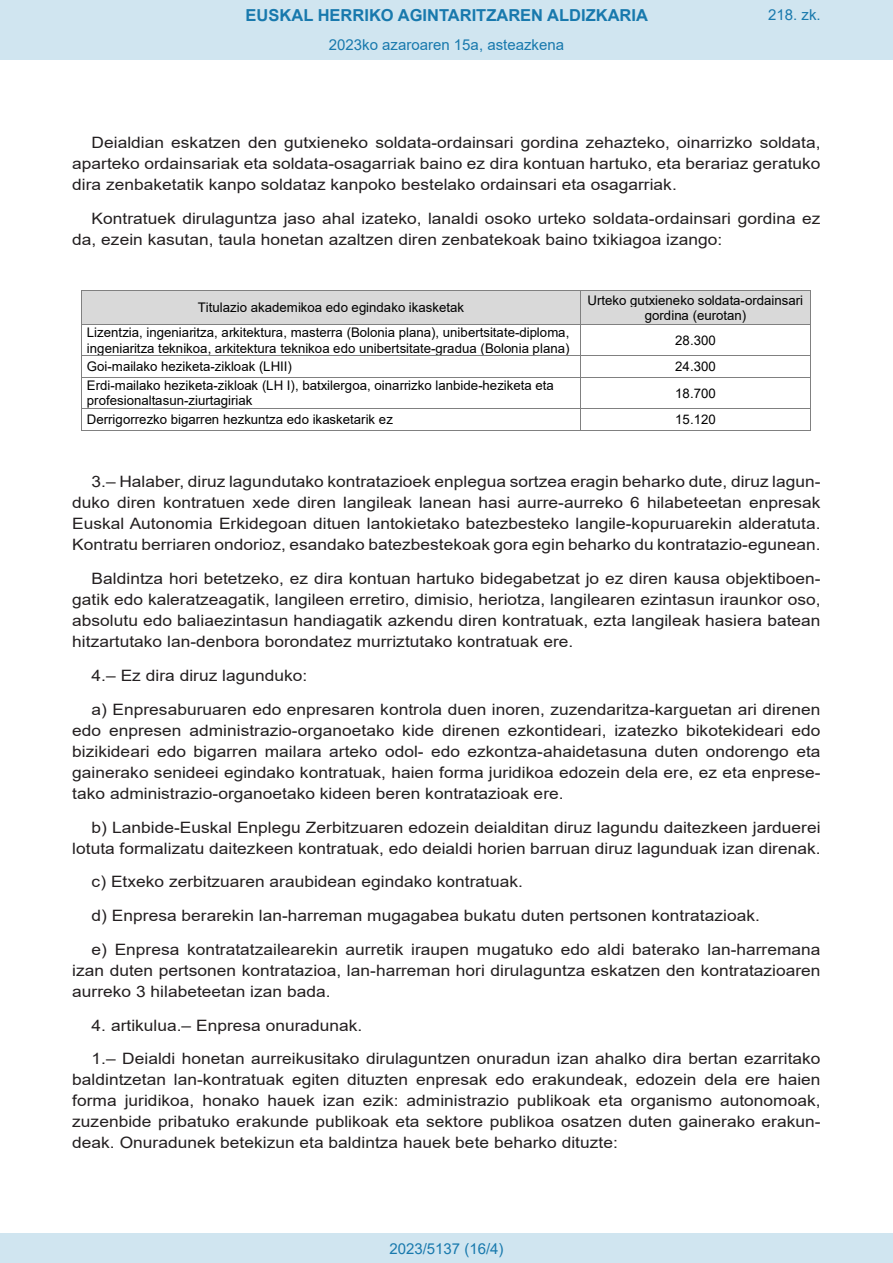
<style>
.page{position:relative;width:893px;height:1263px;background:#fff}
.page>*{position:absolute;margin:0;border:0;box-sizing:border-box;transform-origin:0 0}
.t1{font:700 16.5px "Arial";color:#1879ad}
.BOPVDetalle{font:15.6px/21px "Arial";color:#231f20;text-align:justify;scale:1.11 1}
.Paginacion_Centro{font:15px "Arial";color:#1879ad}
.t2{font:13.2px/15.3px "Arial";letter-spacing:.005em;color:#000}
</style>
<div class="page">
<div style="left:0;top:0;width:893px;height:60px;background:#d0e5f0"></div>
<div style="left:0;top:1233px;width:893px;height:30px;background:#d0e5f0"></div>
<div style="left:82px;top:291px;width:498px;height:33px;background:#d9d9d9"></div>
<div style="left:580px;top:291px;width:230px;height:33px;background:#d9d9d9"></div>
<hr style="left:82px;top:290px;width:498px;height:1px;background:#808080">
<hr style="left:581px;top:290px;width:229px;height:1px;background:#808080">
<hr style="left:81px;top:291px;width:1px;height:33px;background:#808080">
<hr style="left:580px;top:291px;width:1px;height:33px;background:#808080">
<hr style="left:810px;top:291px;width:1px;height:33px;background:#808080">
<hr style="left:82px;top:324px;width:498px;height:1px;background:#808080">
<hr style="left:581px;top:324px;width:229px;height:1px;background:#808080">
<hr style="left:81px;top:325px;width:1px;height:30px;background:#808080">
<hr style="left:580px;top:325px;width:1px;height:30px;background:#808080">
<hr style="left:810px;top:325px;width:1px;height:30px;background:#808080">
<hr style="left:82px;top:355px;width:498px;height:1px;background:#808080">
<hr style="left:581px;top:355px;width:229px;height:1px;background:#808080">
<svg style="left:81px;top:355px;width:1px;height:23px"></svg>
<hr style="left:82px;top:377px;width:498px;height:1px;background:#808080">
<svg style="left:580px;top:355px;width:1px;height:23px"></svg>
<hr style="left:581px;top:377px;width:229px;height:1px;background:#808080">
<svg style="left:810px;top:355px;width:1px;height:23px"></svg>
<hr style="left:81px;top:378px;width:1px;height:30px;background:#808080">
<hr style="left:580px;top:378px;width:1px;height:30px;background:#808080">
<hr style="left:810px;top:378px;width:1px;height:30px;background:#808080">
<hr style="left:82px;top:408px;width:498px;height:1px;background:#808080">
<hr style="left:581px;top:408px;width:229px;height:1px;background:#808080">
<svg style="left:81px;top:408px;width:1px;height:23px"></svg>
<hr style="left:82px;top:430px;width:498px;height:1px;background:#808080">
<svg style="left:580px;top:408px;width:1px;height:23px"></svg>
<hr style="left:581px;top:430px;width:229px;height:1px;background:#808080">
<svg style="left:810px;top:408px;width:1px;height:23px"></svg>
<p class="t1" style="left:246px;top:3px;width:404px">EUSKAL HERRIKO AGINTARITZAREN ALDIZKARIA</p>
<p class="Paginacion_Centro" style="left:329px;top:35px;width:237px">2023ko azaroaren 15a, asteazkena</p>
<p class="Paginacion_Centro" style="left:768px;top:5px;width:54px">218. zk.</p>
<p class="BOPVDetalle" style="left:72px;top:132px;width:676px;text-indent:19px">Deialdian eskatzen den gutxieneko soldata-ordainsari gordina zehazteko, oinarrizko soldata, aparteko ordainsariak eta soldata-osagarriak baino ez dira kontuan hartuko, eta berariaz geratuko dira zenbaketatik kanpo soldataz kanpoko bestelako ordainsari eta osagarriak.</p>
<p class="BOPVDetalle" style="left:72px;top:208px;width:676px;text-indent:19px">Kontratuek dirulaguntza jaso ahal izateko, lanaldi osoko urteko soldata-ordainsari gordina ez da, ezein kasutan, taula honetan azaltzen diren zenbatekoak baino txikiagoa izango:</p>
<p class="t2" style="left:198px;top:300px;width:268px">Titulazio akademikoa edo egindako ikasketak</p>
<p class="t2" style="left:588px;top:292px;width:217px;text-align:center">Urteko gutxieneko soldata-ordainsari gordina (eurotan)</p>
<p class="t2" style="left:87px;top:325px;width:484px">Lizentzia, ingeniaritza, arkitektura, masterra (Bolonia plana), unibertsitate-diploma, ingeniaritza teknikoa, arkitektura teknikoa edo unibertsitate-gradua (Bolonia plana)</p>
<p class="t2" style="left:675px;top:332px;width:42px">28.300</p>
<p class="t2" style="left:87px;top:359px;width:207px">Goi-mailako heziketa-zikloak (LHII)</p>
<p class="t2" style="left:675px;top:359px;width:42px">24.300</p>
<p class="t2" style="left:87px;top:378px;width:468px">Erdi-mailako heziketa-zikloak (LH I), batxilergoa, oinarrizko lanbide-heziketa eta profesionaltasun-ziurtagiriak</p>
<p class="t2" style="left:675px;top:385px;width:42px">18.700</p>
<p class="t2" style="left:87px;top:412px;width:308px">Derrigorrezko bigarren hezkuntza edo ikasketarik ez</p>
<p class="t2" style="left:675px;top:412px;width:42px">15.120</p>
<p class="BOPVDetalle" style="left:72px;top:471px;width:676px;text-indent:19px">3.– Halaber, diruz lagundutako kontratazioek enplegua sortzea eragin beharko dute, diruz lagun&shy;duko diren kontratuen xede diren langileak lanean hasi aurre-aurreko 6 hilabeteetan enpresak Euskal Autonomia Erkidegoan dituen lantokietako batezbesteko langile-kopuruarekin alderatuta.<br>Kontratu berriaren ondorioz, esandako batezbestekoak gora egin beharko du kontratazio-egunean.</p>
<p class="BOPVDetalle" style="left:72px;top:568px;width:676px;text-indent:19px">Baldintza hori betetzeko, ez dira kontuan hartuko bidegabetzat jo ez diren kausa objektiboen&shy;gatik edo kaleratzeagatik, langileen erretiro, dimisio, heriotza, langilearen ezintasun iraunkor oso, absolutu edo baliaezintasun handiagatik azkendu diren kontratuak, ezta langileak hasiera batean hitzartutako lan-denbora borondatez murriztutako kontratuak ere.</p>
<p class="BOPVDetalle" style="left:92px;top:665px;width:196px">4.– Ez dira diruz lagunduko:</p>
<p class="BOPVDetalle" style="left:72px;top:699px;width:676px;text-indent:19px">a) Enpresaburuaren edo enpresaren kontrola duen inoren, zuzendaritza-karguetan ari direnen edo enpresen administrazio-organoetako kide direnen ezkontideari, izatezko bikotekideari edo bizikideari edo bigarren mailara arteko odol- edo ezkontza-ahaidetasuna duten ondorengo eta gainerako senideei egindako kontratuak, haien forma juridikoa edozein dela ere, ez eta enprese&shy;tako administrazio-organoetako kideen beren kontratazioak ere.</p>
<p class="BOPVDetalle" style="left:72px;top:816px;width:676px;text-align:right">b) Lanbide-Euskal Enplegu Zerbitzuaren edozein deialditan diruz lagundu daitezkeen jarduerei lotuta formalizatu daitezkeen kontratuak, edo deialdi horien barruan diruz lagunduak izan direnak.</p>
<p class="BOPVDetalle" style="left:92px;top:871px;width:390px">c) Etxeko zerbitzuaren araubidean egindako kontratuak.</p>
<p class="BOPVDetalle" style="left:92px;top:905px;width:603px">d) Enpresa berarekin lan-harreman mugagabea bukatu duten pertsonen kontratazioak.</p>
<p class="BOPVDetalle" style="left:72px;top:939px;width:676px;text-indent:19px">e) Enpresa kontratatzailearekin aurretik iraupen mugatuko edo aldi baterako lan-harremana izan duten pertsonen kontratazioa, lan-harreman hori dirulaguntza eskatzen den kontratazioaren aurreko 3 hilabeteetan izan bada.</p>
<p class="BOPVDetalle" style="left:92px;top:1014px;width:245px">4. artikulua.– Enpresa onuradunak.</p>
<p class="BOPVDetalle" style="left:72px;top:1048px;width:676px;text-indent:19px">1.– Deialdi honetan aurreikusitako dirulaguntzen onuradun izan ahalko dira bertan ezarritako baldintzetan lan-kontratuak egiten dituzten enpresak edo erakundeak, edozein dela ere haien forma juridikoa, honako hauek izan ezik: administrazio publikoak eta organismo autonomoak, zuzenbide pribatuko erakunde publikoak eta sektore publikoa osatzen duten gainerako erakun&shy;deak. Onuradunek betekizun eta baldintza hauek bete beharko dituzte:</p>
<p class="Paginacion_Centro" style="left:389px;top:1238px;width:116px">2023/5137 (16/4)</p>
</div>
